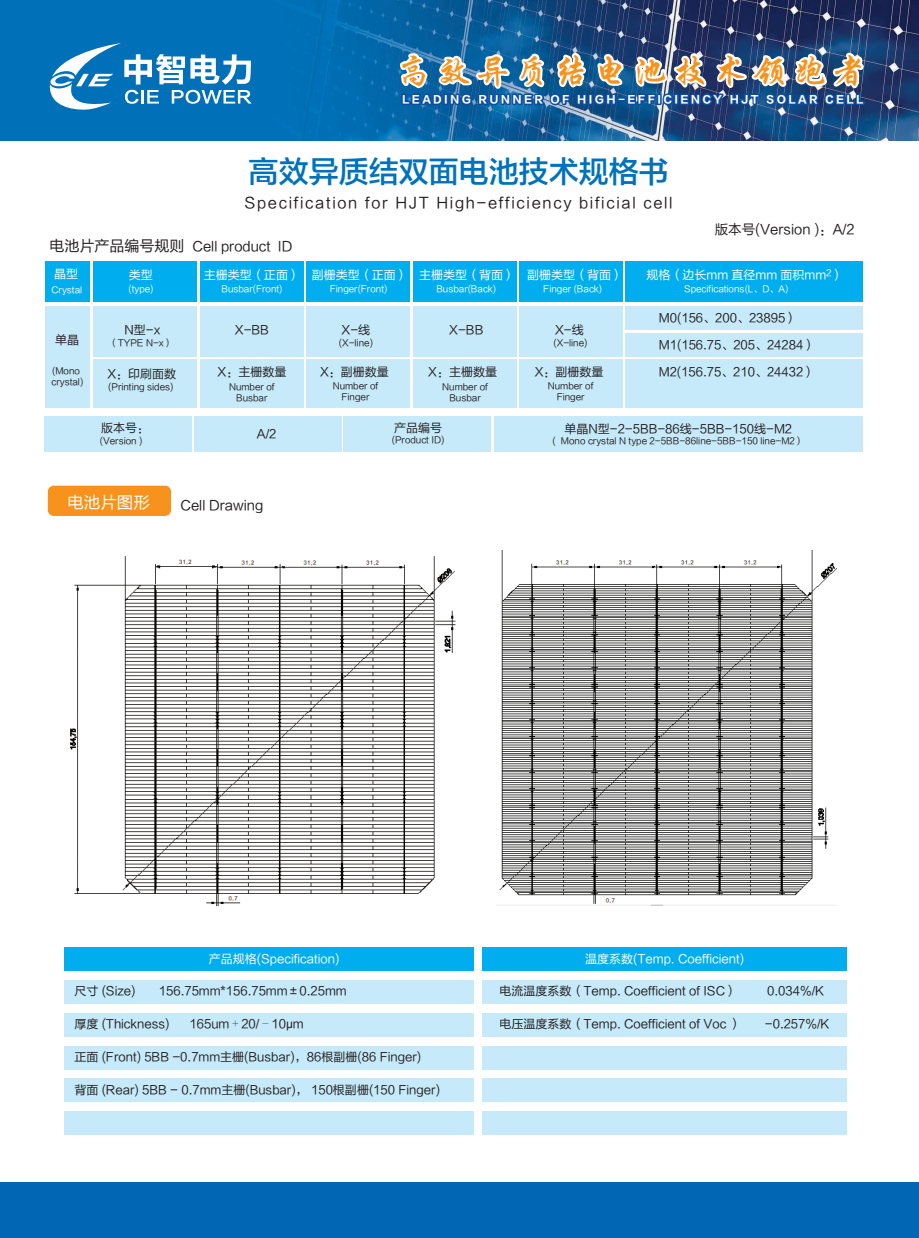
<style>
.page{position:relative;width:919px;height:1238px;background:#fff}
.page>*{position:absolute;margin:0;border:0;box-sizing:border-box;transform-origin:0 0}
.t1{font:36px "H Yi 1 gj";letter-spacing:.1em;color:#f7931d}
.t2{font:30px "FZLTZHJW GB1 0";color:#0072bc}
.t3{font:16.5px "FZLTHJW GB1 0";color:#fff}
.t4{font:15px "FZLTHJW GB1 0";letter-spacing:.115em;color:#231f20}
.t5{font:15px "FZLTHJW GB1 0";color:#231f20}
.t6{font:13.5px "FZLTHJW GB1 0";color:#231f20}
.t7{font:12px "FZLTHJW GB1 0";color:#231f20}
.t8{font:12px "FZLTHJW GB1 0";color:#fff}
.t9{font:10.5px "FZLTDHJW GB1 0";letter-spacing:.23em;color:#fff}
.t10{font:9px/10.8px "FZLTHJW GB1 0";color:#231f20;text-align:center}
.t11{font:9px "FZLTHJW GB1 0";color:#fff}
.s1{font-family:"Adobe Song Std";font-weight:300}
.s2{font-family:"Arial"}
</style>
<div class="page">
<img style="left:0;top:0;width:918px;height:140px">
<div style="left:1px;top:1182px;width:917px;height:55px;background:#0166b3"></div>
<svg style="left:49px;top:43px;width:203px;height:69px"></svg>
<div style="left:625px;top:262px;width:238px;height:40px;background:#00aeef"></div>
<div style="left:625px;top:306px;width:238px;height:23px;background:#c6eafa"></div>
<div style="left:625px;top:333px;width:238px;height:24px;background:#c6eafa"></div>
<div style="left:625px;top:359px;width:238px;height:49px;background:#c6eafa"></div>
<div style="left:519px;top:262px;width:104px;height:40px;background:#00aeef"></div>
<div style="left:519px;top:306px;width:104px;height:50px;background:#c6eafa"></div>
<div style="left:519px;top:359px;width:104px;height:49px;background:#c6eafa"></div>
<div style="left:413px;top:262px;width:103px;height:40px;background:#00aeef"></div>
<div style="left:413px;top:306px;width:103px;height:50px;background:#c6eafa"></div>
<div style="left:413px;top:359px;width:103px;height:49px;background:#c6eafa"></div>
<div style="left:306px;top:262px;width:104px;height:40px;background:#00aeef"></div>
<div style="left:306px;top:306px;width:104px;height:50px;background:#c6eafa"></div>
<div style="left:306px;top:359px;width:104px;height:49px;background:#c6eafa"></div>
<div style="left:200px;top:262px;width:103px;height:40px;background:#00aeef"></div>
<div style="left:200px;top:306px;width:103px;height:50px;background:#c6eafa"></div>
<div style="left:200px;top:359px;width:103px;height:49px;background:#c6eafa"></div>
<div style="left:93px;top:262px;width:104px;height:40px;background:#00aeef"></div>
<div style="left:93px;top:306px;width:104px;height:50px;background:#c6eafa"></div>
<div style="left:93px;top:359px;width:104px;height:49px;background:#c6eafa"></div>
<div style="left:45px;top:262px;width:45px;height:40px;background:#00aeef"></div>
<div style="left:45px;top:306px;width:45px;height:102px;background:#c6eafa"></div>
<div style="left:343px;top:416px;width:148px;height:35px;background:#c6eafa"></div>
<div style="left:194px;top:416px;width:147px;height:35px;background:#c6eafa"></div>
<div style="left:44px;top:416px;width:148px;height:35px;background:#c6eafa"></div>
<div style="left:482px;top:947px;width:364px;height:23px;background:#00aeef"></div>
<div style="left:64px;top:947px;width:409px;height:23px;background:#00aeef"></div>
<div style="left:482px;top:980px;width:364px;height:23px;background:#c6eafa"></div>
<div style="left:64px;top:980px;width:409px;height:23px;background:#c6eafa"></div>
<div style="left:482px;top:1013px;width:364px;height:23px;background:#c6eafa"></div>
<div style="left:64px;top:1013px;width:409px;height:23px;background:#c6eafa"></div>
<div style="left:482px;top:1046px;width:364px;height:23px;background:#c6eafa"></div>
<div style="left:64px;top:1046px;width:409px;height:23px;background:#c6eafa"></div>
<div style="left:482px;top:1078px;width:364px;height:24px;background:#c6eafa"></div>
<div style="left:64px;top:1078px;width:409px;height:24px;background:#c6eafa"></div>
<div style="left:482px;top:1110px;width:364px;height:24px;background:#c6eafa"></div>
<div style="left:64px;top:1110px;width:409px;height:24px;background:#c6eafa"></div>
<div style="left:48px;top:485px;width:123px;height:31px;background:#f7931d;border-radius:6px"></div>
<div style="left:494px;top:416px;width:369px;height:35px;background:#c6eafa"></div>
<img style="left:499px;top:551px;width:337px;height:354px">
<img style="left:70px;top:556px;width:386px;height:350px">
<svg style="left:397px;top:0;width:484px;height:286px"></svg>
<h1 class="t1" style="left:395px;top:52px;width:473px">高效异质结电池技术领跑者</h1>
<p class="t9" style="left:402px;top:94px;width:463px">LEADING RUNNER OF HIGH-EFFICIENCY HJT SOLAR CELL</p>
<h2 class="t2" style="left:249px;top:155px;width:421px">高效异质结双面电池技术规格书</h2>
<p class="t4" style="left:244px;top:195px;width:429px">Specification for HJT High-efficiency bificial cell</p>
<p class="t6" style="left:192px;top:238px;width:101px">Cell product ID</p>
<p class="t6" style="left:714px;top:222px;width:141px">版本号(Version )：A/2</p>
<p class="t5" style="left:50px;top:238px;width:136px">电池片产品编号规则</p>
<p class="t8" style="left:54px;top:268px;width:25px">晶型</p>
<p class="t8" style="left:129px;top:268px;width:25px">类型</p>
<p class="t8" style="left:204px;top:268px;width:421px">主栅类型（正面） 副栅类型（正面） 主栅类型（背面） 副栅类型（背面）</p>
<p class="t8" style="left:646px;top:268px;width:198px">规格（边长mm 直径mm 面积mm<sup>2</sup>）</p>
<p class="t11" style="left:51px;top:285px;width:32px">Crystal</p>
<p class="t7" style="left:55px;top:333px;width:25px">单晶</p>
<p class="t10" style="left:51px;top:366px;width:33px;text-align:left">(Mono crystal)</p>
<p class="t11" style="left:128px;top:284px;width:26px">(type)</p>
<p class="t11" style="left:221px;top:284px;width:62px">Busbar(Front)</p>
<p class="t11" style="left:330px;top:284px;width:59px">Finger(Front)</p>
<p class="t11" style="left:436px;top:284px;width:61px">Busbar(Back)</p>
<p class="t11" style="left:543px;top:284px;width:60px">Finger (Back)</p>
<p class="t11" style="left:684px;top:284px;width:106px">Specifications(L、D、A)</p>
<p class="t7" style="left:124px;top:323px;width:37px">N型-x</p>
<p class="t7" style="left:235px;top:323px;width:36px">X-BB</p>
<p class="t7" style="left:341px;top:323px;width:30px">X-线</p>
<p class="t7" style="left:449px;top:323px;width:36px">X-BB</p>
<p class="t7" style="left:555px;top:323px;width:30px">X-线</p>
<p class="t7" style="left:107px;top:367px;width:70px">X：印刷面数</p>
<p class="t7" style="left:217px;top:365px;width:70px">X：主栅数量</p>
<p class="t7" style="left:320px;top:365px;width:70px">X：副栅数量</p>
<p class="t7" style="left:428px;top:365px;width:70px">X：主栅数量</p>
<p class="t7" style="left:534px;top:365px;width:70px">X：副栅数量</p>
<p class="t10" style="left:109px;top:338px;width:65px">（TYPE N-x）</p>
<p class="t10" style="left:339px;top:338px;width:35px">(X-line)</p>
<p class="t10" style="left:553px;top:338px;width:35px">(X-line)</p>
<p class="t10" style="left:108px;top:382px;width:67px">(Printing sides)</p>
<p class="t10" style="left:229px;top:382px;width:47px">Number of<br>Busbar</p>
<p class="t10" style="left:332px;top:381px;width:47px">Number of<br>Finger</p>
<p class="t10" style="left:442px;top:382px;width:47px">Number of<br>Busbar</p>
<p class="t10" style="left:547px;top:381px;width:47px">Number of<br>Finger</p>
<p class="t7" style="left:658px;top:311px;width:140px">M0(156、200、23895）</p>
<p class="t7" style="left:658px;top:338px;width:158px">M1(156.75、205、24284）</p>
<p class="t7" style="left:658px;top:365px;width:158px">M2(156.75、210、24432）</p>
<p class="t7" style="left:394px;top:421px;width:49px">产品编号</p>
<p class="t7" style="left:101px;top:421px;width:49px">版本号：</p>
<p class="t7" style="left:257px;top:427px;width:21px">A/2</p>
<p class="t10" style="left:100px;top:436px;width:44px">(Version )</p>
<p class="t10" style="left:392px;top:435px;width:54px">(Product ID)</p>
<p class="t7" style="left:564px;top:422px;width:229px">单晶N型-2-5BB-86线-5BB-150线-M2</p>
<p class="t10" style="left:552px;top:435px;width:253px">( Mono crystal N type 2-5BB-86line-5BB-150 line-M2）</p>
<h3 class="t3" style="left:67px;top:493px;width:84px">电池片图形</h3>
<p class="t6" style="left:180px;top:498px;width:84px">Cell Drawing</p>
<p class="t8" style="left:209px;top:952px;width:132px">产品规格(Specification)</p>
<p class="t8" style="left:585px;top:952px;width:160px">温度系数(Temp. Coefficient)</p>
<p class="t7" style="left:74px;top:983px;width:63px">尺寸 (Size)</p>
<p class="t7" style="left:159px;top:983px;width:189px">156.75mm*156.75mm±0.25mm</p>
<p class="t7" style="left:74px;top:1016px;width:97px">厚度 (Thickness)</p>
<p class="t7" style="left:189px;top:1016px;width:116px">165um<span class="s1">﹢</span>20/<span class="s1">﹣</span>10<span class="s2">µ</span>m</p>
<p class="t7" style="left:74px;top:1049px;width:348px">正面 (Front) 5BB -0.7mm主栅(Busbar)，86根副栅(86 Finger)</p>
<p class="t7" style="left:74px;top:1082px;width:367px">背面 (Rear) 5BB - 0.7mm主栅(Busbar)， 150根副栅(150 Finger)</p>
<p class="t7" style="left:499px;top:983px;width:239px">电流温度系数（Temp. Coefficient of ISC）</p>
<p class="t7" style="left:767px;top:983px;width:58px">0.034%/K</p>
<p class="t7" style="left:499px;top:1016px;width:243px">电压温度系数（Temp. Coefficient of Voc ）</p>
<p class="t7" style="left:764px;top:1016px;width:66px">-0.257%/K</p>
</div>
